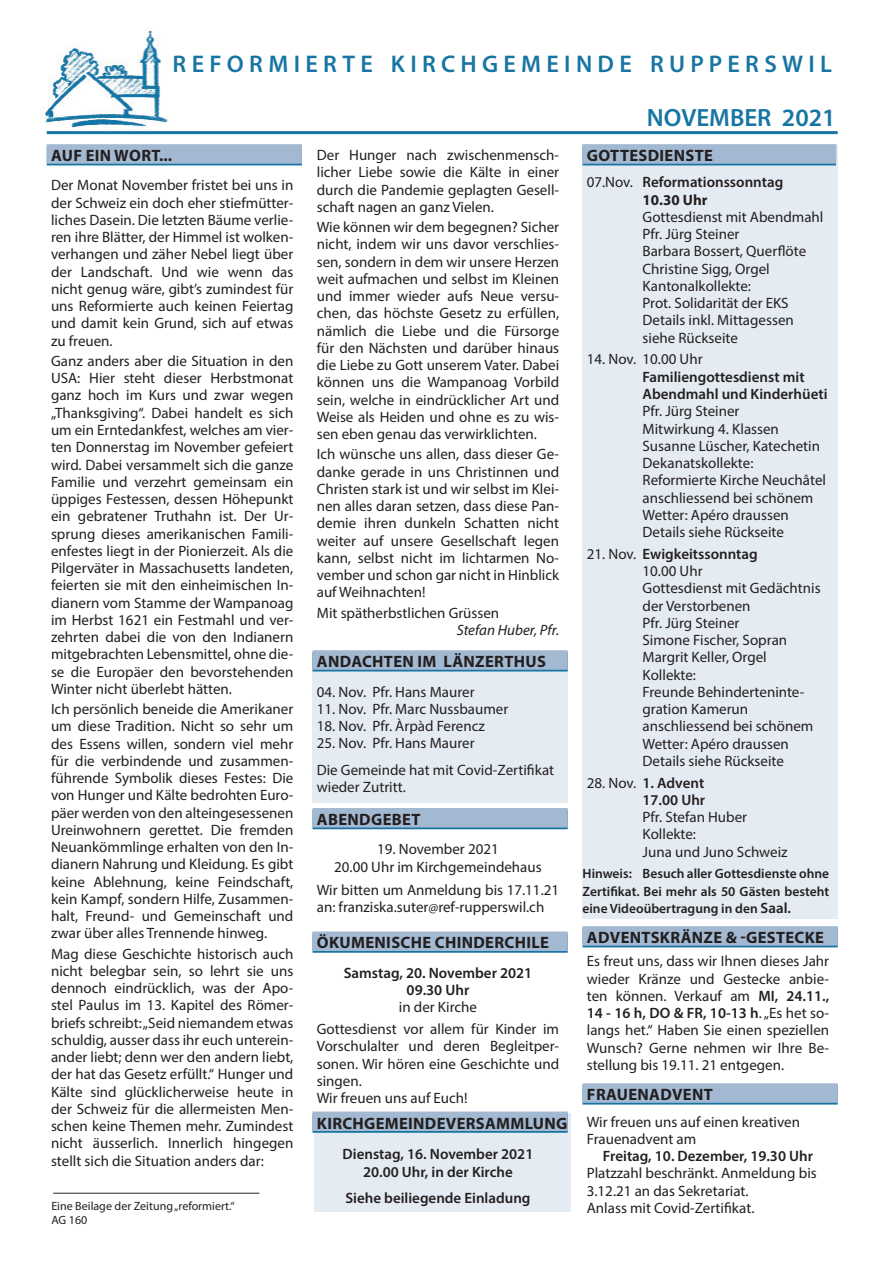
<style>
.page{position:relative;width:893px;height:1263px;background:#fff}
.page>*{position:absolute;margin:0;border:0;box-sizing:border-box;transform-origin:0 0}
.t1{font:600 25.05px "Myriad Pro";color:#1875a3}
.t2{font:600 24.15px "Myriad Pro";letter-spacing:.22em;color:#1875a3}
.t3{font:700 16.5px "Myriad Pro";letter-spacing:.02em;color:#231f20}
.t4{font:15px/17.2px "Myriad Pro";color:#231f20}
.t5{font:600 15px/17.2px "Myriad Pro";color:#231f20;text-align:center}
.t6{font:italic 15px "Myriad Pro";color:#231f20}
.t7{font:600 13.5px/17.2px "Myriad Pro";color:#231f20;text-align:justify}
.t8{font:12px/14.4px "Myriad Pro";color:#231f20}
.s1{font-size:13.5px}
.s2{font-weight:400}
.s3{font-weight:700}
.s4{font-weight:600}
.s5{font-size:15px}
</style>
<div class="page">
<div style="left:313px;top:654px;width:255px;height:148px;background:#e5ebf2"></div>
<div style="left:583px;top:144px;width:255px;height:774px;background:#e5ebf2"></div>
<div style="left:314px;top:1113px;width:256px;height:99px;background:#e5ebf2"></div>
<img style="left:40px;top:30px;width:129px;height:102px">
<hr style="left:47px;top:131px;width:791px;height:3px;background:#1875a3">
<hr style="left:53px;top:1193px;width:206px;height:1px;background:#231f20">
<div style="left:313px;top:933px;width:255px;height:20px;background:#1875a3"></div>
<div style="left:313px;top:931px;width:255px;height:20px;background:#a3b9d2"></div>
<div style="left:47px;top:146px;width:255px;height:19px;background:#1875a3"></div>
<div style="left:47px;top:144px;width:255px;height:20px;background:#a3b9d2"></div>
<div style="left:313px;top:1113px;width:255px;height:20px;background:#1875a3"></div>
<div style="left:313px;top:1111px;width:255px;height:20px;background:#a3b9d2"></div>
<div style="left:583px;top:146px;width:253px;height:19px;background:#1875a3"></div>
<div style="left:583px;top:144px;width:253px;height:20px;background:#a3b9d2"></div>
<div style="left:313px;top:652px;width:255px;height:19px;background:#1875a3"></div>
<div style="left:313px;top:650px;width:255px;height:20px;background:#a3b9d2"></div>
<div style="left:313px;top:810px;width:255px;height:19px;background:#6198bb"></div>
<div style="left:313px;top:808px;width:255px;height:19px;background:#a3b9d2"></div>
<div style="left:583px;top:1085px;width:255px;height:19px;background:#1875a3"></div>
<div style="left:583px;top:1083px;width:255px;height:20px;background:#a3b9d2"></div>
<div style="left:583px;top:928px;width:255px;height:19px;background:#1875a3"></div>
<div style="left:583px;top:926px;width:255px;height:20px;background:#a3b9d2"></div>
<h2 class="t2" style="left:173px;top:48px;width:661px">REFORMIERTE KIRCHGEMEINDE RUPPERSWIL</h2>
<p class="t3" style="left:51px;top:145px;width:122px">AUF EIN WORT...</p>
<p class="t4" style="left:51px;top:177px;width:244px;text-align:justify">Der Monat November fristet bei uns in der Schweiz ein doch eher stiefmütter&shy;liches Dasein. Die letzten Bäume verlie&shy;ren ihre Blätter, der Himmel ist wolken&shy;verhangen und zäher Nebel liegt über der Landschaft. Und wie wenn das nicht genug wäre, gibt’s zumindest für uns Reformierte auch keinen Feiertag und damit kein Grund, sich auf etwas zu freuen.</p>
<p class="t4" style="left:51px;top:352px;width:244px;text-align:justify">Ganz anders aber die Situation in den USA: Hier steht dieser Herbstmonat ganz hoch im Kurs und zwar wegen „Thanksgiving“. Dabei handelt es sich um ein Erntedankfest, welches am vier&shy;ten Donnerstag im November gefeiert wird. Dabei versammelt sich die ganze Familie und verzehrt gemeinsam ein üppiges Festessen, dessen Höhepunkt ein gebratener Truthahn ist. Der Ur&shy;sprung dieses amerikanischen Famili&shy;enfestes liegt in der Pionierzeit. Als die Pilgerväter in Massachusetts landeten, feierten sie mit den einheimischen In&shy;dianern vom Stamme der Wampanoag im Herbst 1621 ein Festmahl und ver&shy;zehrten dabei die von den Indianern mitgebrachten Lebensmittel, ohne die&shy;se die Europäer den bevorstehenden Winter nicht überlebt hätten.</p>
<p class="t4" style="left:51px;top:700px;width:244px;text-align:justify">Ich persönlich beneide die Amerikaner um diese Tradition. Nicht so sehr um des Essens willen, sondern viel mehr für die verbindende und zusammen&shy;führende Symbolik dieses Festes: Die von Hunger und Kälte bedrohten Euro&shy;päer werden von den alteingesessenen Ureinwohnern gerettet. Die fremden Neuankömmlinge erhalten von den In&shy;dianern Nahrung und Kleidung. Es gibt keine Ablehnung, keine Feindschaft, kein Kampf, sondern Hilfe, Zusammen&shy;halt, Freund- und Gemeinschaft und zwar über alles Trennende hinweg.</p>
<p class="t4" style="left:51px;top:945px;width:244px;text-align:justify">Mag diese Geschichte historisch auch nicht belegbar sein, so lehrt sie uns dennoch eindrücklich, was der Apo&shy;stel Paulus im 13. Kapitel des Römer&shy;briefs schreibt: „Seid niemandem etwas schuldig, ausser dass ihr euch unterein&shy;ander liebt; denn wer den andern liebt, der hat das Gesetz erfüllt.“ Hunger und Kälte sind glücklicherweise heute in der Schweiz für die allermeisten Men&shy;schen keine Themen mehr. Zumindest nicht äusserlich. Innerlich hingegen stellt sich die Situation anders dar:</p>
<p class="t8" style="left:51px;top:1198px;width:185px">Eine Beilage der Zeitung „reformiert.“<br>AG 160</p>
<p class="t4" style="left:317px;top:146px;width:244px;text-align:justify">Der Hunger nach zwischenmensch&shy;licher Liebe sowie die Kälte in einer durch die Pandemie geplagten Gesell&shy;schaft nagen an ganz Vielen.</p>
<p class="t4" style="left:317px;top:218px;width:244px;text-align:justify">Wie können wir dem begegnen? Sicher nicht, indem wir uns davor verschlies&shy;sen, sondern in dem wir unsere Herzen weit aufmachen und selbst im Kleinen und immer wieder aufs Neue versu&shy;chen, das höchste Gesetz zu erfüllen, nämlich die Liebe und die Fürsorge für den Nächsten und darüber hinaus die Liebe zu Gott unserem Vater. Dabei können uns die Wampanoag Vorbild sein, welche in eindrücklicher Art und Weise als Heiden und ohne es zu wis&shy;sen eben genau das verwirklichten.</p>
<p class="t4" style="left:317px;top:445px;width:244px;text-align:justify">Ich wünsche uns allen, dass dieser Ge&shy;danke gerade in uns Christinnen und Christen stark ist und wir selbst im Klei&shy;nen alles daran setzen, dass diese Pan&shy;demie ihren dunkeln Schatten nicht weiter auf unsere Gesellschaft legen kann, selbst nicht im lichtarmen No&shy;vember und schon gar nicht in Hinblick auf Weihnachten!</p>
<p class="t4" style="left:317px;top:604px;width:184px">Mit spätherbstlichen Grüssen</p>
<p class="t6" style="left:457px;top:621px;width:104px">Stefan Huber, Pfr.</p>
<p class="t3" style="left:317px;top:651px;width:230px">ANDACHTEN IM LÄNZERTHUS</p>
<p class="t4" style="left:317px;top:683px;width:159px">04. Nov. Pfr. Hans Maurer</p>
<p class="t4" style="left:317px;top:700px;width:193px">11. Nov. Pfr. Marc Nussbaumer</p>
<p class="t4" style="left:317px;top:717px;width:170px">18. Nov. Pfr. Àrpàd Ferencz</p>
<p class="t4" style="left:317px;top:730px;width:239px;line-height:26.2px">25. Nov. Pfr. Hans Maurer<br>Die Gemeinde hat mit Covid-Zertifikat</p>
<p class="t4" style="left:317px;top:778px;width:91px">wieder Zutritt.</p>
<p class="t3" style="left:317px;top:809px;width:105px">ABENDGEBET</p>
<p class="t4" style="left:334px;top:840px;width:209px;text-align:center">19. November 2021<br>20.00 Uhr im Kirchgemeindehaus</p>
<p class="t4" style="left:317px;top:881px;width:244px">Wir bitten um Anmeldung bis 17.11.21 an: franziska.suter<span class="s1">@</span>ref-rupperswil.ch</p>
<p class="t3" style="left:317px;top:932px;width:233px">ÖKUMENISCHE CHINDERCHILE</p>
<p class="t5" style="left:344px;top:964px;width:190px">Samstag, 20. November 2021<br>09.30 Uhr</p>
<p class="t4" style="left:317px;top:996px;width:244px;line-height:21.8px;text-align:center">in der Kirche<br>Gottesdienst vor allem für Kinder im</p>
<p class="t4" style="left:317px;top:1037px;width:244px">Vorschulalter und deren Begleitper&shy;sonen. Wir hören eine Geschichte und singen.<br>Wir freuen uns auf Euch!</p>
<p class="t3" style="left:317px;top:1112px;width:252px">KIRCHGEMEINDEVERSAMMLUNG</p>
<p class="t5" style="left:343px;top:1145px;width:192px">Dienstag, 16. November 2021<br>20.00 Uhr, in der Kirche</p>
<p class="t5" style="left:345px;top:1189px;width:187px">Siehe beiliegende Einladung</p>
<h1 class="t1" style="left:647px;top:102px;width:190px">NOVEMBER 2021</h1>
<p class="t3" style="left:587px;top:145px;width:127px">GOTTESDIENSTE</p>
<p class="t5" style="left:643px;top:173px;width:142px;text-align:left;text-indent:-56px"><span class="s2">07.Nov.</span> Reformationssonntag<br><span class="s3">10.30 Uhr</span></p>
<p class="t4" style="left:643px;top:208px;width:182px">Gottesdienst mit Abendmahl<br>Pfr. Jürg Steiner<br>Barbara Bossert, Querflöte<br>Christine Sigg, Orgel<br>Kantonalkollekte:<br>Prot. Solidarität der EKS<br>Details inkl. Mittagessen siehe Rückseite</p>
<p class="t4" style="left:587px;top:351px;width:117px">14. Nov. 10.00 Uhr</p>
<p class="t5" style="left:643px;top:368px;width:187px;text-align:left">Familiengottesdienst mit<br>Abendmahl und Kinderhüeti</p>
<p class="t4" style="left:643px;top:402px;width:185px">Pfr. Jürg Steiner<br>Mitwirkung 4. Klassen<br>Susanne Lüscher, Katechetin<br>Dekanatskollekte:<br>Reformierte Kirche Neuchâtel anschliessend bei schönem<br>Wetter: Apéro draussen<br>Details siehe Rückseite</p>
<p class="t4" style="left:643px;top:545px;width:180px;text-indent:-56px">21. Nov. <span class="s4">Ewigkeitssonntag<br></span>10.00 Uhr<br>Gottesdienst mit Gedächtnis der Verstorbenen<br>Pfr. Jürg Steiner<br>Simone Fischer, Sopran<br>Margrit Keller, Orgel<br>Kollekte:<br>Freunde Behinderteninte&shy;gration Kamerun anschliessend bei schönem<br>Wetter: Apéro draussen<br>Details siehe Rückseite</p>
<p class="t5" style="left:587px;top:773px;width:120px;text-align:right"><span class="s2">28. Nov.</span> 1. Advent<br>17.00 Uhr</p>
<p class="t4" style="left:643px;top:808px;width:147px">Pfr. Stefan Huber<br>Kollekte:<br>Juna und Juno Schweiz</p>
<p class="t7" style="left:583px;top:865px;width:248px">Hinweis: Besuch aller Gottesdienste ohne Zertifikat. Bei mehr als 50 Gästen besteht eine Videoübertragung in den <span class="s5">Saal.</span></p>
<p class="t3" style="left:587px;top:927px;width:238px">ADVENTSKRÄNZE &amp; -GESTECKE</p>
<p class="t4" style="left:587px;top:952px;width:244px;text-align:justify">Es freut uns, dass wir Ihnen dieses Jahr wieder Kränze und Gestecke anbie&shy;ten können. Verkauf am <span class="s4">MI, 24.11., 14 - 16 h, DO &amp; FR, 10-13 h</span>. „Es het so&shy;langs het.“ Haben Sie einen speziellen Wunsch? Gerne nehmen wir Ihre Be&shy;stellung bis 19.11. 21 entgegen.</p>
<p class="t3" style="left:587px;top:1084px;width:127px">FRAUENADVENT</p>
<p class="t4" style="left:587px;top:1113px;width:215px">Wir freuen uns auf einen kreativen<br>Frauenadvent am</p>
<p class="t5" style="left:603px;top:1147px;width:212px">Freitag, 10. Dezember, 19.30 Uhr</p>
<p class="t4" style="left:587px;top:1164px;width:231px">Platzzahl beschränkt. Anmeldung bis<br>3.12.21 an das Sekretariat.<br>Anlass mit Covid-Zertifikat.</p>
</div>
